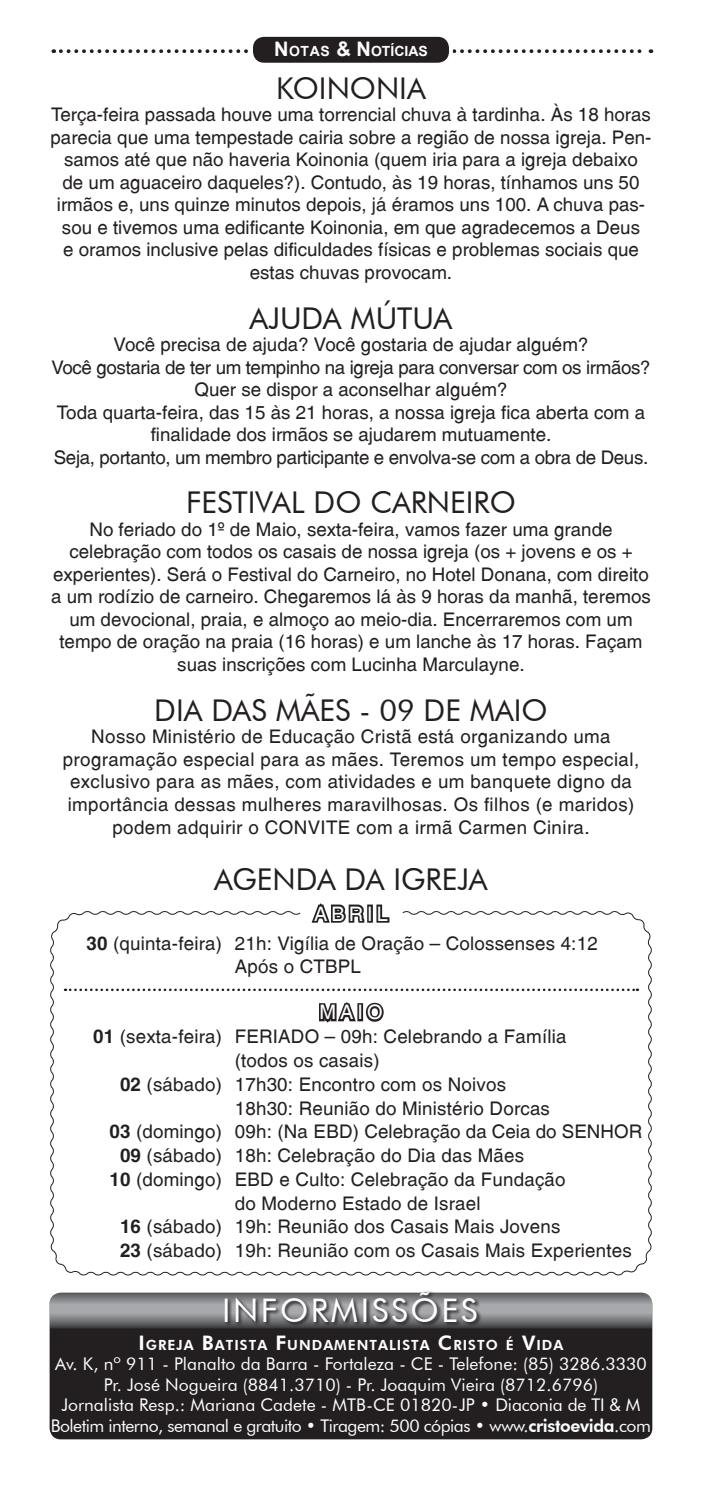
<style>
.page{position:relative;width:702px;height:1489px;background:#fff}
.page>*{position:absolute;margin:0;border:0;box-sizing:border-box;transform-origin:0 0}
.titulo{font:32.5px "Futura BT";letter-spacing:.08em;color:#fff}
.titulo-2{font:30px "Futura BT";color:#231f20}
.texto{font:30px "Futura BT";color:#231f20}
.texto_small{font:20px "Switzerland Plain";letter-spacing:.2em;color:#fff}
.texto_small-2{font:18.75px/22.5px "Switzerland Plain";color:#231f20;text-align:center}
.texto-2{font:18.75px/22.5px "Switzerland Plain";color:#231f20;text-align:center}
.texto-3{font:18.75px/22.5px "Switzerland Plain";letter-spacing:.02em;color:#231f20;text-align:center}
.texto_small-3{font:18.75px/22.5px "Switzerland Plain";letter-spacing:-.02em;color:#231f20;text-align:center}
.texto-4{font:17.5px "Futura BT";color:#fff}
.texto-5{font:17.5px "Futura BT";letter-spacing:-.03em;color:#fff}
.texto-6{font:800 14px "Futura BT";letter-spacing:.07em;color:#fff}
.t1{font:700 14px "Arial";color:#fff}
.s1{font-size:20px}
.s2{font-family:"Switzerland";font-weight:700}
.s3{font-weight:800}
</style>
<div class="page">
<svg style="left:316px;top:903px;width:48px;height:6px"></svg>
<div style="left:367px;top:904px;width:6px;height:18px;border:4px solid #231f20"></div>
<svg style="left:376px;top:904px;width:7px;height:5px"></svg>
<svg style="left:61px;top:49px;width:590px;height:4px"></svg>
<div style="left:251px;top:35px;width:200px;height:30px;background:#231f20;border-radius:13px"></div>
<div style="left:249px;top:33px;width:203px;height:33px;border:4px solid #fff;border-radius:13px"></div>
<svg style="left:50px;top:909px;width:602px;height:367px"></svg>
<svg style="left:82px;top:909px;width:219px;height:7px"></svg>
<div style="left:48px;top:1291px;width:605px;height:149px;background:#231f20;border-radius:12px"></div>
<svg style="left:50px;top:1292px;width:601px;height:36px;background:#838487"></svg>
<div style="left:47px;top:1289px;width:607px;height:152px;border:2px solid #fff;border-radius:12px"></div>
<svg style="left:224px;top:1290px;width:258px;height:36px;background:#7a7a7c"></svg>
<p class="t1" style="left:274px;top:42px;width:155px"><span class="s1">N</span> OTAS <span class="s1">&amp; N</span> OTÍCIAS</p>
<p class="titulo-2" style="left:276px;top:70px;width:151px">KOINONIA</p>
<p class="texto_small-2" style="left:50px;top:103px;width:602px">Terça-feira passada houve uma torrencial chuva à tardinha. Às 18 horas parecia que uma tempestade cairia sobre a região de nossa igreja. Pen&shy;samos até que não haveria Koinonia (quem iria para a igreja debaixo<br>de um aguaceiro daqueles?). Contudo, às 19 horas, tínhamos uns 50 irmãos e, uns quinze minutos depois, já éramos uns 100. A chuva pas&shy;sou e tivemos uma edificante Koinonia, em que agradecemos a Deus<br>e oramos inclusive pelas dificuldades físicas e problemas sociais que estas chuvas provocam.</p>
<p class="texto" style="left:250px;top:300px;width:204px">AJUDA MÚTUA</p>
<p class="texto_small-2" style="left:113px;top:333px;width:476px">Você precisa de ajuda? Você gostaria de ajudar alguém?</p>
<p class="texto_small-3" style="left:51px;top:356px;width:600px">Você gostaria de ter um tempinho na igreja para conversar com os irmãos?<br>Quer se dispor a aconselhar alguém?</p>
<p class="texto_small-2" style="left:57px;top:401px;width:589px">Toda quarta-feira, das 15 às 21 horas, a nossa igreja fica aberta com a finalidade dos irmãos se ajudarem mutuamente.</p>
<p class="texto_small-3" style="left:54px;top:446px;width:596px">Seja, portanto, um membro participante e envolva-se com a obra de Deus.</p>
<p class="titulo-2" style="left:186px;top:484px;width:331px">FESTIVAL DO CARNEIRO</p>
<p class="texto-2" style="left:51px;top:517px;width:601px">No feriado do 1º de Maio, sexta-feira, vamos fazer uma grande celebração com todos os casais de nossa igreja (os + jovens e os + experientes). Será o Festival do Carneiro, no Hotel Donana, com direito a um rodízio de carneiro. Chegaremos lá às 9 horas da manhã, teremos um devocional, praia, e almoço ao meio-dia. Encerraremos com um tempo de oração na praia (16 horas) e um lanche às 17 horas. Façam suas inscrições com Lucinha Marculayne.</p>
<p class="titulo-2" style="left:154px;top:692px;width:395px">DIA DAS MÃES - 09 DE MAIO</p>
<p class="texto-3" style="left:63px;top:725px;width:578px">Nosso Ministério de Educação Cristã está organizando uma programação especial para as mães. Teremos um tempo especial, exclusivo para as mães, com atividades e um banquete digno da importância dessas mulheres maravilhosas. Os filhos (e maridos) podem adquirir o CONVITE com a irmã Carmen Cinira.</p>
<p class="texto" style="left:214px;top:860px;width:275px">AGENDA DA IGREJA</p>
<p class="texto_small" style="left:314px;top:901px;width:75px">ABRIL</p>
<p class="texto_small-2" style="left:87px;top:932px;width:512px"><span class="s2">30</span> (quinta-feira) 21h: Vigília de Oração – Colossenses 4:12</p>
<p class="texto_small-2" style="left:235px;top:954px;width:128px">Após o CTBPL</p>
<p class="texto_small" style="left:319px;top:1000px;width:65px">MAIO</p>
<p class="texto_small-2" style="left:93px;top:1025px;width:475px"><span class="s2">01</span> (sexta-feira) FERIADO – 09h: Celebrando a Família</p>
<p class="texto_small-2" style="left:235px;top:1048px;width:146px">(todos os casais)</p>
<p class="texto_small-2" style="left:120px;top:1072px;width:387px"><span class="s2">02</span> (sábado) 17h30: Encontro com os Noivos</p>
<p class="texto_small-2" style="left:235px;top:1096px;width:317px">18h30: Reunião do Ministério Dorcas</p>
<p class="texto_small-2" style="left:109px;top:1120px;width:534px"><span class="s2">03</span> (domingo) 09h: (Na EBD) Celebração da Ceia do SENHOR</p>
<p class="texto_small-2" style="left:120px;top:1143px;width:406px"><span class="s2">09</span> (sábado) 18h: Celebração do Dia das Mães</p>
<p class="texto_small-2" style="left:109px;top:1167px;width:458px"><span class="s2">10</span> (domingo) EBD e Culto: Celebração da Fundação</p>
<p class="texto_small-2" style="left:235px;top:1191px;width:247px">do Moderno Estado de Israel</p>
<p class="texto_small-2" style="left:120px;top:1215px;width:442px"><span class="s2">16</span> (sábado) 19h: Reunião dos Casais Mais Jovens</p>
<p class="texto_small-2" style="left:120px;top:1238px;width:513px"><span class="s2">23</span> (sábado) 19h: Reunião com os Casais Mais Experientes</p>
<p class="titulo" style="left:222px;top:1290px;width:257px">INFORMISSÕES</p>
<p class="texto-6" style="left:138px;top:1335px;width:426px"><span class="s1">I</span>GREJA <span class="s1">B</span>ATISTA <span class="s1">F</span>UNDAMENTALISTA <span class="s1">C</span>RISTO É <span class="s1">V</span>I DA</p>
<p class="texto-4" style="left:55px;top:1352px;width:593px">Av. K, nº 911 - Planalto da Barra - Fortaleza - CE - Telefone: (85) 3286.3330</p>
<p class="texto-4" style="left:104px;top:1373px;width:495px">Pr. José Nogueira (8841.3710) - Pr. Joaquim Vieira (8712.6796)</p>
<p class="texto-4" style="left:61px;top:1393px;width:580px">Jornalista Resp.: Mariana Cadete - MTB-CE 01820-JP • Diaconia de TI &amp; M</p>
<p class="texto-5" style="left:51px;top:1414px;width:601px">Boletim interno, semanal e gratuito • Tiragem: 500 cópias • www.<span class="s3">cristoevida</span>.com</p>
</div>
